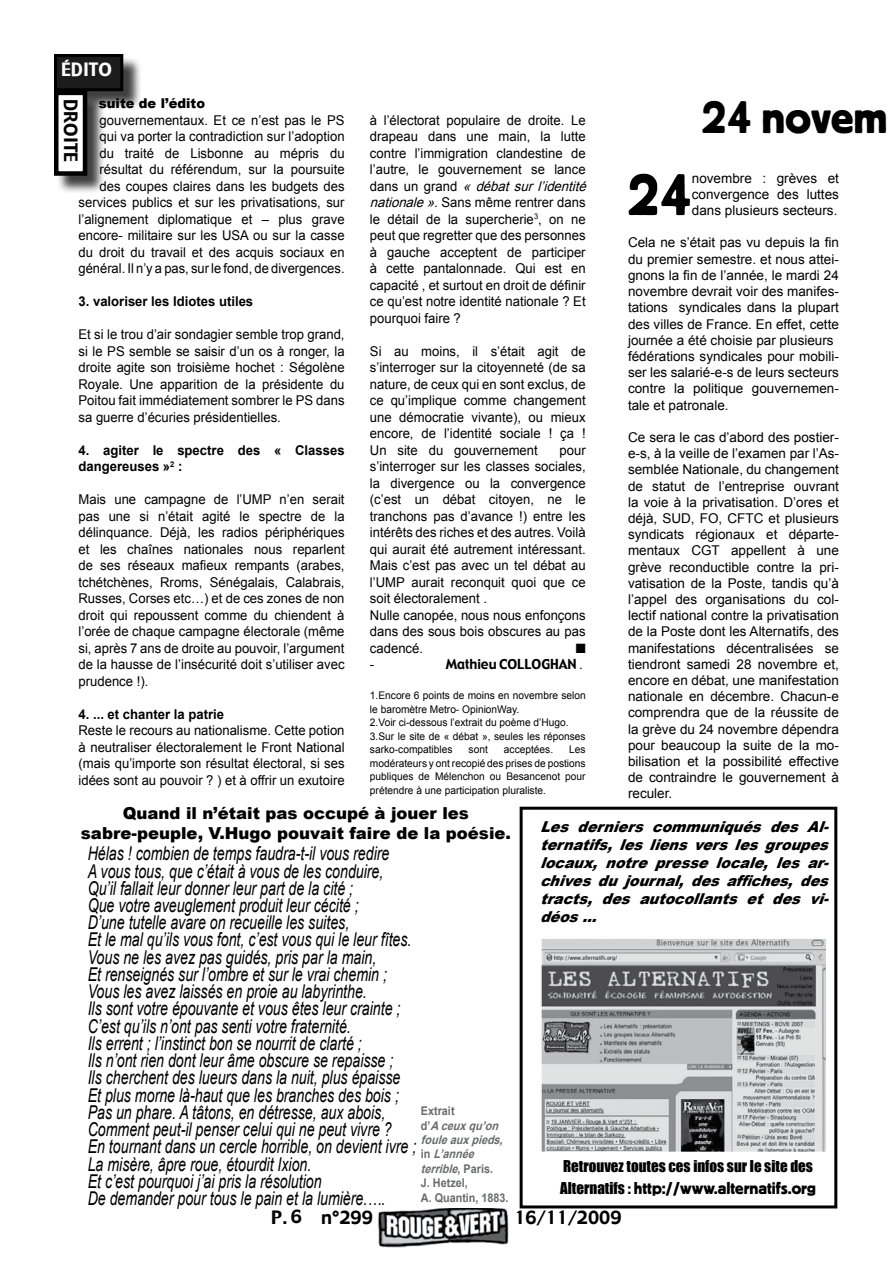
<style>
.page{position:relative;width:893px;height:1263px;background:#fff}
.page>*{position:absolute;margin:0;border:0;box-sizing:border-box;transform-origin:0 0}
.t1{font:61.65px "Block";color:#000}
.t2{font:48px "Block";color:#000}
.t3{font:italic 19.05px/17.2px "Arial";color:#000;scale:.74 1}
.t4{font:18px "Block";color:#000}
.t5{font:18px "Gadget";color:#000}
.t6{font:18px "Gadget";color:#fefefe}
.t7{font:900 16.5px/19.8px "Arial";color:#000;text-align:center}
.t8{font:italic 900 15px/18px "Arial";color:#000;text-align:justify;scale:.95 1}
.t9{font:15px "Impact";color:#000}
.t10{font:13.5px/16.5px "Arial";color:#000;text-align:justify}
.t11{font:700 13.5px/16.5px "Arial";color:#000}
.t12{font:13.5px "Gadget";color:#000}
.t13{font:900 13.5px "Arial";color:#000}
.t14{font:13.5px "Zapf Dingbats ITC";color:#000}
.t15{font:700 12px/14.4px "Arial";color:#696a6b;scale:.9 1}
.t16{font:10.5px/13.5px "Arial";color:#000}
.s1{font-style:italic}
.s2{font-family:"Arial"}
.s3{font-family:"Impact";font-size:15px}
</style>
<div class="page">
<img style="left:378px;top:1208px;width:131px;height:40px">
<div style="left:56px;top:56px;width:86px;height:54px;background:#000;opacity:.75"></div>
<div style="left:56px;top:56px;width:66px;height:34px;background:#1c1c1d"></div>
<div style="left:54px;top:54px;width:69px;height:37px;border:3px solid #000"></div>
<div style="left:56px;top:93px;width:50px;height:101px;background:#000;opacity:.75"></div>
<div style="left:56px;top:93px;width:29px;height:80px;background:#fefefe"></div>
<div style="left:54px;top:91px;width:33px;height:85px;border:4px solid #000"></div>
<div style="left:520px;top:807px;width:317px;height:401px;border:3px solid #000"></div>
<img style="left:543px;top:940px;width:281px;height:210px">
<div style="left:540px;top:937px;width:287px;height:216px;border:2px solid #fff"></div>
<h3 class="t6" style="left:61px;top:57px;width:52px">ÉDITO</h3>
<h3 class="t5" style="left:82px;top:99px;width:64px;rotate:90deg">DROITE</h3>
<h2 class="t2" style="left:702px;top:85px;width:187px">24 novem</h2>
<h1 class="t1" style="left:628px;top:153px;width:65px">24</h1>
<p class="t10" style="left:692px;top:170px;width:149px">novembre : grèves et convergence des luttes dans plusieurs secteurs.</p>
<p class="t10" style="left:628px;top:235px;width:212px;text-align:left">Cela ne s’était pas vu depuis la fin du premier semestre. et nous attei&shy;gnons la fin de l’année, le mardi 24 novembre devrait voir des manifes&shy;tations syndicales dans la plupart des villes de France. En effet, cette journée a été choisie par plusieurs fédérations syndicales pour mobili&shy;ser les salarié-e-s de leurs secteurs contre la politique gouvernemen&shy;tale et patronale.</p>
<p class="t10" style="left:628px;top:429px;width:212px">Ce sera le cas d’abord des postier&shy;e-s, à la veille de l’examen par l’As&shy;semblée Nationale, du changement de statut de l’entreprise ouvrant la voie à la privatisation. D’ores et déjà, SUD, FO, CFTC et plusieurs syndicats régionaux et départe&shy;mentaux CGT appellent à une grève reconductible contre la pri&shy;vatisation de la Poste, tandis qu’à l’appel des organisations du col&shy;lectif national contre la privatisation de la Poste dont les Alternatifs, des manifestations décentralisées se tiendront samedi 28 novembre et, encore en débat, une manifestation nationale en décembre. Chacun-e comprendra que de la réussite de la grève du 24 novembre dépendra pour beaucoup la suite de la mo&shy;bilisation et la possibilité effective de contraindre le gouvernement à reculer.</p>
<p class="t8" style="left:540px;top:817px;width:312px">Les derniers communiqués des Al&shy;ternatifs,lesliensverslesgroupes locaux,notrepresselocale,lesar&shy;chivesdujournal,desaffiches,des tracts, des autocollants et des vi&shy;déos...</p>
<p class="t13" style="left:99px;top:93px;width:108px">suite de l’édito</p>
<p class="t10" style="left:79px;top:112px;width:268px;text-align:right">gouvernementaux. Et ce n’est pas le PS<br>qui va porter la contradiction sur l’adoption<br>du traité de Lisbonne au mépris du résultat du référendum, sur la poursuite des coupes claires dans les budgets des services publics et sur les privatisations, sur l’alignement diplomatique et – plus grave encore- militaire sur les USA ou sur la casse du droit du travail et des acquis sociaux en général. Il n’y a pas, sur le fond, de divergences.</p>
<p class="t11" style="left:79px;top:294px;width:176px">3. valoriser les Idiotes utiles</p>
<p class="t10" style="left:79px;top:326px;width:268px">Et si le trou d’air sondagier semble trop grand, si le PS semble se saisir d’un os à ronger, la droite agite son troisième hochet : Ségolène Royale. Une apparition de la présidente du Poitou fait immédiatement sombrer le PS dans sa guerre d’écuries présidentielles.</p>
<p class="t11" style="left:79px;top:442px;width:268px">4. agiter le spectre des « Classes dangereuses »<sup>2</sup> :</p>
<p class="t10" style="left:79px;top:491px;width:268px">Mais une campagne de l’UMP n’en serait pas une si n’était agité le spectre de la délinquance. Déjà, les radios périphériques et les chaînes nationales nous reparlent de ses réseaux mafieux rempants (arabes, tchétchènes, Rroms, Sénégalais, Calabrais, Russes, Corses etc…) et de ces zones de non droit qui repoussent comme du chiendent à l’orée de chaque campagne électorale (même si, après 7 ans de droite au pouvoir, l’argument de la hausse de l’insécurité doit s’utiliser avec prudence !).</p>
<p class="t11" style="left:79px;top:706px;width:147px">4. ... et chanter la patrie</p>
<p class="t10" style="left:79px;top:722px;width:268px">Reste le recours au nationalisme. Cette potion à neutraliser électoralement le Front National (mais qu’importe son résultat électoral, si ses idées sont au pouvoir ? ) et à offrir un exutoire</p>
<p class="t10" style="left:370px;top:112px;width:222px;text-align:left">à l’électorat populaire de droite. Le drapeau dans une main, la lutte contre l’immigration clandestine de l’autre, le gouvernement se lance d a n s u n g r a n d <span class="s1">«débatsurl’identité nationale».</span>Sans même rentrer dans le détail de la supercherie<sup>3</sup>, on ne peut que regretter que des personnes à gauche acceptent de participer à cette pantalonnade. Qui est en capacité , et surtout en droit de définir ce qu’est notre identité nationale ? Et pourquoi faire ?</p>
<p class="t10" style="left:370px;top:343px;width:217px">Si au moins, il s’était agit de s’interroger sur la citoyenneté (de sa nature, de ceux qui en sont exclus, de ce qu’implique comme changement une démocratie vivante), ou mieux encore, de l’identité sociale ! ça !<br>Un site du gouvernement</p>
<p class="t10" style="left:370px;top:442px;width:217px;text-align:left;text-indent:190px">pour s’interroger sur les classes sociales, la divergence ou la convergence (c’est un débat citoyen, ne le tranchons pas d’avance !) entre les intérêts des riches et des autres. Voilà qui aurait été autrement intéressant.<br>Mais c’est pas avec un tel débat au l’UMP aurait reconquit quoi que ce soit électoralement .<br>Nulle canopée, nous nous enfonçons dans des sous bois obscures au pas cadencé.</p>
<p class="t14" style="left:576px;top:641px;width:11px">■</p>
<p class="t10" style="left:370px;top:656px;width:6px">-</p>
<p class="t12" style="left:446px;top:655px;width:139px">MATHIEU COLLOGHAN <span class="s2">.</span></p>
<p class="t16" style="left:370px;top:689px;width:217px">1.Encore 6 points de moins en novembre selon le baromètre Metro- OpinionWay.<br>2.Voir ci-dessous l’extrait du poème d’Hugo.<br>3.Sur le site de « débat », seules les réponses sarko-compatibles</p>
<p class="t16" style="left:469px;top:743px;width:21px">sont</p>
<p class="t16" style="left:504px;top:743px;width:51px">acceptées.</p>
<p class="t16" style="left:370px;top:743px;width:217px;text-align:justify;text-indent:199px">Les modérateurs y ont recopié des prises de postions publiques de Mélenchon ou Besancenot pour prétendre à une participation pluraliste.</p>
<p class="t7" style="left:81px;top:803px;width:432px">Quand il n’était pas occupé à jouer les sabre-peuple, V.Hugo pouvait faire de la poésie.</p>
<p class="t3" style="left:88px;top:845px;width:445px">Hélas ! combien de temps faudra-t-il vous redire<br>A vous tous, que c’était à vous de les conduire, Qu’il fallait leur donner leur part de la cité ;<br>Que votre aveuglement produit leur cécité ;<br>D’une tutelle avare on recueille les suites,<br>Et le mal qu’ils vous font, c’est vous qui le leur fîtes.<br>Vous ne les avez pas guidés, pris par la main,<br>Et renseignés sur l’ombre et sur le vrai chemin ; Vous les avez laissés en proie au labyrinthe.<br>Ils sont votre épouvante et vous êtes leur crainte ; C’est qu’ils n’ont pas senti votre fraternité.<br>Ils errent ; l’instinct bon se nourrit de clarté ;<br>Ils n’ont rien dont leur âme obscure se repaisse ;<br>Ils cherchent des lueurs dans la nuit, plus épaisse Et plus morne là-haut que les branches des bois ; Pas un phare. A tâtons, en détresse, aux abois, Comment peut-il penser celui qui ne peut vivre ?<br>En tournant dans un cercle horrible, on devient ivre ; La misère, âpre roue, étourdit Ixion.<br>Et c’est pourquoi j’ai pris la résolution<br>De demander pour tous le pain et la lumière.….</p>
<p class="t15" style="left:421px;top:1104px;width:99px">Extrait<br>d ’ <span class="s1">Aceuxqu’on fouleauxpieds, </span>i n <span class="s1">L’année terrible</span>, P a r i s .<br>J. Hetzel,<br>A. Quantin, 1883.</p>
<p class="t9" style="left:563px;top:1154px;width:251px">Retrouvez toutes ces infos sur le site des</p>
<h3 class="t4" style="left:560px;top:1175px;width:257px"><span class="s3">Alternatifs :</span> http://www.alternatifs.org</h3>
<h3 class="t5" style="left:271px;top:1205px;width:103px">P. 6 N°299</h3>
<h3 class="t5" style="left:514px;top:1206px;width:109px">16/11/2009</h3>
</div>
